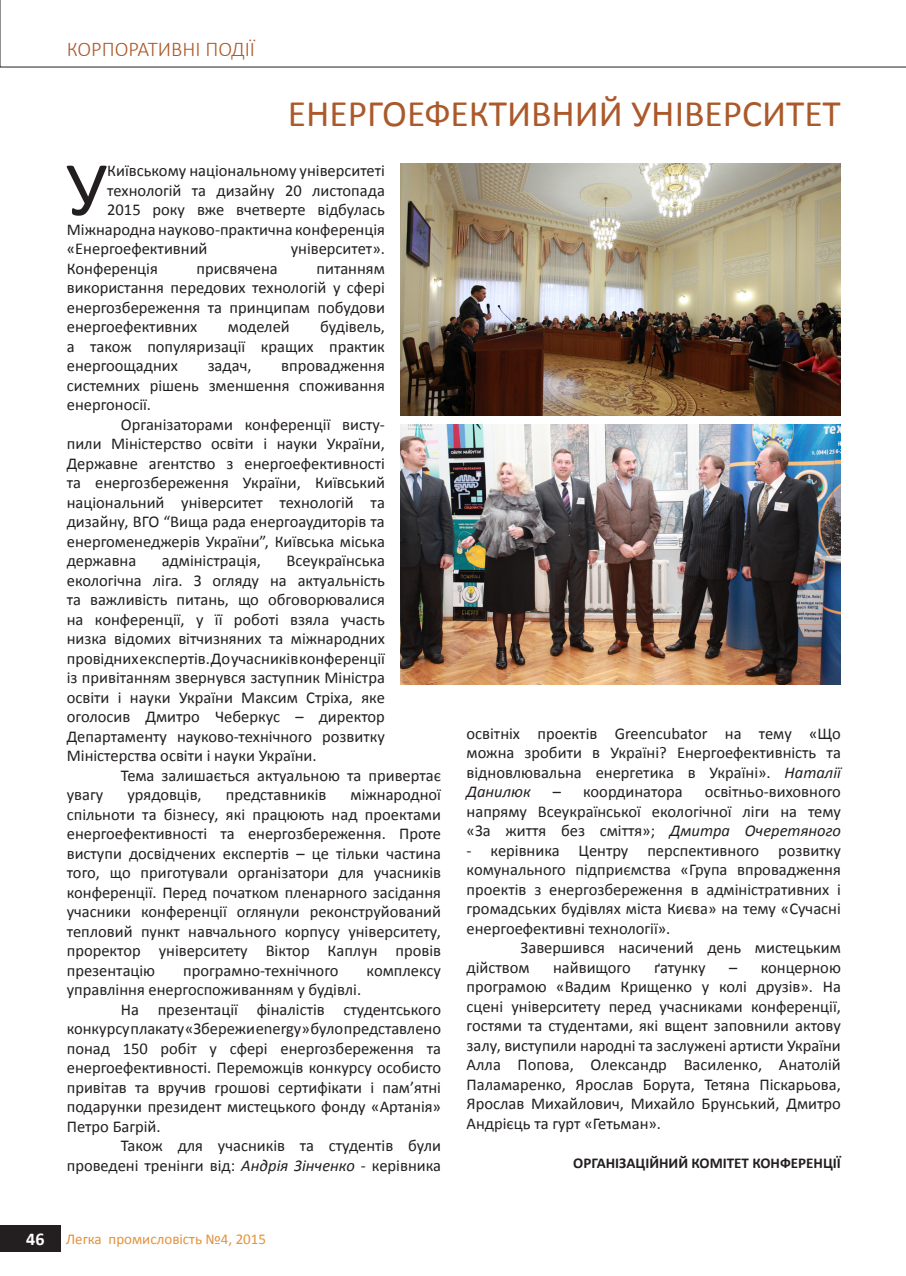
<style>
.page{position:relative;width:906px;height:1276px;background:#fff}
.page>*{position:absolute;margin:0;border:0;box-sizing:border-box;transform-origin:0 0}
.Body{font:78px "Calibri";color:#231f20}
.Head_1{font:37.5px "Calibri";color:#ab592a}
.Subheading{font:300 21px "Calibri";color:#ab592a}
.t1{font:700 18px "Calibri";color:#fff}
.Body-2{font:16.5px/19.5px "Calibri";color:#231f20;text-align:justify}
.Body-3{font:700 15px "Calibri";color:#231f20}
.t2{font:15px "Calibri";color:#e3923d}
.s1{font-style:italic}
</style>
<div class="page">
<svg style="left:0;top:0;width:906px;height:67px"></svg>
<div style="left:0;top:1225px;width:60px;height:27px;background:#231f20"></div>
<img style="left:400px;top:164px;width:441px;height:252px">
<img style="left:400px;top:424px;width:441px;height:261px">
<p class="Subheading" style="left:67px;top:36px;width:190px">КОРПОРАТИВНІ ПОДІЇ</p>
<p class="Head_1" style="left:288px;top:87px;width:554px">ЕНЕРГОЕФЕКТИВНИЙ УНІВЕРСИТЕТ</p>
<p class="Body" style="left:66px;top:135px;width:43px">У</p>
<p class="Body-2" style="left:107px;top:160px;width:279px">Київському національному університеті</p>
<p class="Body-2" style="left:107px;top:180px;width:279px">технологій та дизайну 20 листопада</p>
<p class="Body-2" style="left:107px;top:199px;width:279px">2015 року вже вчетверте відбулась</p>
<p class="Body-2" style="left:67px;top:219px;width:320px">Міжнародна науково-практична конференція</p>
<p class="Body-2" style="left:67px;top:238px;width:142px">«Енергоефективний</p>
<p class="Body-2" style="left:291px;top:238px;width:96px">університет».</p>
<p class="Body-2" style="left:67px;top:258px;width:93px">Конференція</p>
<p class="Body-2" style="left:196px;top:258px;width:83px">присвячена</p>
<p class="Body-2" style="left:67px;top:258px;width:320px;text-indent:250px">питанням використання передових технологій у сфері енергозбереження та принципам побудови енергоефективних</p>
<p class="Body-2" style="left:67px;top:316px;width:320px;text-indent:253px">будівель, а також популяризації кращих практик енергоощадних</p>
<p class="Body-2" style="left:228px;top:316px;width:63px">моделей</p>
<p class="Body-2" style="left:67px;top:355px;width:320px;text-indent:214px">впровадження системних рішень зменшення споживання енергоносії.</p>
<p class="Body-2" style="left:67px;top:414px;width:320px;text-indent:54px">Організаторами конференції висту&shy;пили Міністерство освіти і науки України, Державне агентство з енергоефективності та енергозбереження України, Київський національний університет технологій та дизайну, ВГО “Вища рада енергоаудиторів та енергоменеджерів України”, Київська міська державна</p>
<p class="Body-2" style="left:208px;top:355px;width:45px">задач,</p>
<p class="Body-2" style="left:162px;top:550px;width:101px">адміністрація,</p>
<p class="Body-2" style="left:67px;top:550px;width:320px;text-indent:220px">Всеукраїнська екологічна ліга. З огляду на актуальність та важливість питань, що обговорювалися на конференції, у її роботі взяла участь низка відомих вітчизняних та міжнародних провідних експертів. До учасників конференції із привітанням звернувся заступник Міністра освіти і науки України Максим Стріха, яке оголосив Дмитро Чеберкус – директор Департаменту науково-технічного розвитку Міністерства освіти і науки України.</p>
<p class="Body-2" style="left:121px;top:765px;width:322px">Тема залишається актуальною та привертає</p>
<p class="Body-2" style="left:67px;top:784px;width:38px">увагу</p>
<p class="Body-2" style="left:127px;top:784px;width:76px">урядовців,</p>
<p class="Body-2" style="left:226px;top:784px;width:102px">представників</p>
<p class="Body-2" style="left:67px;top:784px;width:376px;text-indent:284px">міжнародної спільноти та бізнесу, які працюють над проектами енергоефективності та енергозбереження. Проте виступи досвідчених експертів – це тільки частина того, що приготували організатори для учасників конференції. Перед початком пленарного засідання учасники конференції оглянули реконструйований тепловий пункт навчального корпусу університету, проректор університету Віктор Каплун провів презентацію</p>
<p class="Body-2" style="left:183px;top:960px;width:157px">програмно-технічного</p>
<p class="Body-2" style="left:366px;top:960px;width:76px">комплексу</p>
<p class="Body-2" style="left:67px;top:979px;width:296px">управління енергоспоживанням у будівлі.</p>
<p class="Body-2" style="left:67px;top:999px;width:376px;text-indent:54px">На презентації фіналістів студентського конкурсу плакату «Збережи energy» було представлено понад 150 робіт у сфері енергозбереження та енергоефективності. Переможців конкурсу особисто привітав та вручив грошові сертифікати і пам’ятні подарунки президент мистецького фонду «Артанія» Петро Багрій.</p>
<p class="Body-2" style="left:67px;top:1135px;width:376px;text-align:right">Також для учасників та студентів були проведені тренінги від: <span class="s1">Андрія Зінченко</span> - керівника</p>
<p class="Body-2" style="left:466px;top:723px;width:376px">освітніх проектів Greencubator на тему «Що можна зробити в Україні? Енергоефективність та відновлювальна енергетика в Україні». <span class="s1">Наталії Данилюк</span></p>
<p class="Body-2" style="left:466px;top:781px;width:376px;text-indent:238px">освітньо-виховного напряму Всеукраїнської екологічної ліги на тему «За життя без сміття»; <span class="s1">Дмитра Очеретяного</span></p>
<p class="Body-2" style="left:466px;top:840px;width:376px">- керівника Центру перспективного розвитку комунального підприємства «Група впровадження проектів з енергозбереження в адміністративних і громадських будівлях міста Києва» на тему «Сучасні енергоефективні технології».</p>
<p class="Body-2" style="left:466px;top:937px;width:376px;text-indent:54px">Завершився насичений день мистецьким дійством</p>
<p class="Body-2" style="left:553px;top:781px;width:131px">– координатора</p>
<p class="Body-2" style="left:553px;top:957px;width:79px">найвищого</p>
<p class="Body-2" style="left:654px;top:957px;width:53px">ґатунку</p>
<p class="Body-2" style="left:466px;top:957px;width:376px;text-indent:262px">– концерною програмою «Вадим Крищенко у колі друзів». На сцені університету перед учасниками конференції, гостями та студентами, які вщент заповнили актову залу, виступили народні та заслужені артисти України Алла Попова, Олександр Василенко, Анатолій Паламаренко, Ярослав Борута, Тетяна Піскарьова, Ярослав Михайлович, Михайло Брунський, Дмитро Андрієць та гурт «Гетьман».</p>
<p class="Body-3" style="left:573px;top:1152px;width:269px">ОРГАНІЗАЦІЙНИЙ КОМІТЕТ КОНФЕРЕНЦІЇ</p>
<p class="t1" style="left:26px;top:1226px;width:20px">46</p>
<p class="t2" style="left:66px;top:1228px;width:202px">Легка промисловість №4, 2015</p>
</div>
